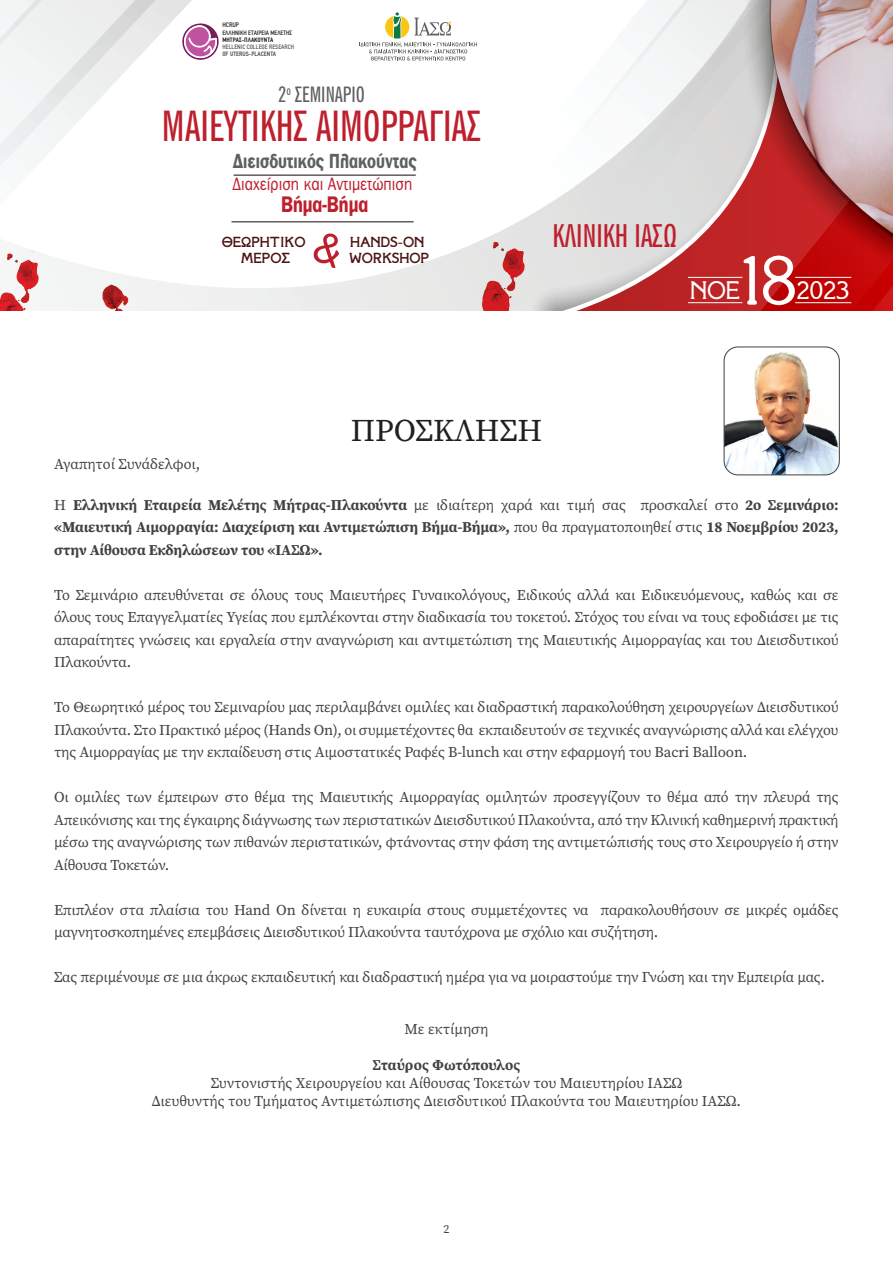
<style>
.page{position:relative;width:893px;height:1263px;background:#fff}
.page>*{position:absolute;margin:0;border:0;box-sizing:border-box;transform-origin:0 0}
.t1{font:66.45px "PF Alfabeta OS Poly";color:#fff}
.t2{font:40.05px "PF News Gothic Compressed";color:#be1f2d}
.t3{font:31.5px "Source Serif Pro";color:#231f20}
.t4{font:30.15px "PF News Gothic Compressed";color:#be1f2d}
.t5{font:24.3px "PF Alfabeta OS Poly";letter-spacing:-.05em;color:#fff}
.t6{font:700 22.65px "PF Franklin Gothic Cnd";color:#be1f2d}
.t7{font:700 20.55px "PF Franklin Gothic Cnd";color:#5f6161}
.t8{font:20.4px "PF News Gothic Compressed";color:#5f6161}
.t9{font:18px "PF Franklin Gothic Cnd";color:#be1f2d}
.t10{font:15px/22.5px "Source Serif Pro";letter-spacing:-.01em;color:#414042;text-align:justify}
.t11{font:700 15px/22.5px "Source Serif Pro";letter-spacing:-.01em;color:#414042;text-align:justify}
.t12{font:700 13.95px/15.1px "PF Alfabeta OS Poly";color:#4c1412}
.t13{font:12px "Source Serif Pro";color:#414042}
.t14{font:500 condensed 6.6px "PF Din Text";color:#211d1e}
.t15{font:500 condensed 6.45px "PF Din Text";color:#545659}
.t16{font:500 condensed 6.45px "PF Din Text";color:#211d1e}
.t17{font:700 6.45px "PF Din Text Condensed";color:#545659}
.t18{font:700 6.45px "PF Din Text Condensed";color:#211d1e}
.s1{font-weight:400}
</style>
<div class="page">
<svg style="left:16px;top:174px;width:412px;height:136px"></svg>
<svg style="left:428px;top:43px;width:111px;height:267px"></svg>
<svg style="left:539px;top:0;width:354px;height:310px"></svg>
<img style="left:723px;top:0;width:170px;height:307px">
<img style="left:469px;top:237px;width:60px;height:73px">
<img style="left:0;top:248px;width:43px;height:62px">
<img style="left:98px;top:273px;width:48px;height:37px">
<hr style="left:688px;top:277px;width:54px;height:1px;background:#fff">
<hr style="left:688px;top:302px;width:54px;height:1px;background:#fff">
<hr style="left:795px;top:277px;width:56px;height:1px;background:#fff">
<hr style="left:795px;top:302px;width:56px;height:1px;background:#fff">
<svg style="left:0;top:0;width:219px;height:183px"></svg>
<hr style="left:232px;top:222px;width:182px;height:1px;background:#211d1e">
<hr style="left:234px;top:175px;width:182px;height:1px;background:#211d1e">
<svg style="left:359px;top:12px;width:118px;height:49px"></svg>
<img style="left:724px;top:347px;width:115px;height:128px">
<div style="left:724px;top:347px;width:115px;height:128px;border:1px solid #414042;border-radius:14px"></div>
<svg style="left:310px;top:230px;width:37px;height:39px"></svg>
<p class="t14" style="left:222px;top:21px;width:18px">HCRUP</p>
<p class="t16" style="left:222px;top:29px;width:71px">ΕΛΛΗΝΙΚΗ ΕΤΑΙΡΕΙΑ ΜΕΛΕΤΗΣ</p>
<p class="t18" style="left:222px;top:36px;width:52px">ΜΗΤΡΑΣ-ΠΛΑΚΟΥΝΤΑ</p>
<p class="t17" style="left:222px;top:50px;width:55px">OF UTERUS-PLACENTA</p>
<p class="t15" style="left:222px;top:43px;width:73px">HELLENIC COLLEGE RESEARCH</p>
<h3 class="t8" style="left:278px;top:82px;width:88px">2<sup>ο</sup> ΣΕΜΙΝΑΡΙΟ</h3>
<h2 class="t2" style="left:162px;top:101px;width:321px">ΜΑΙΕΥΤΙΚΗΣ ΑΙΜΟΡΡΑΓΙΑΣ</h2>
<h3 class="t7" style="left:233px;top:149px;width:186px">∆ιεισδυτικός Πλακούντας</h3>
<p class="t9" style="left:233px;top:174px;width:181px">∆ιαχείριση και Αντιµετώπιση</p>
<h3 class="t6" style="left:281px;top:191px;width:89px">Βήµα-Βήµα</h3>
<p class="t12" style="left:222px;top:235px;width:85px;text-align:center">ΘΕΩΡΗΤΙΚΟ<br>ΜΕΡΟΣ</p>
<p class="t12" style="left:349px;top:235px;width:81px">HANDS-ON<br>WORKSHOP</p>
<h3 class="t4" style="left:552px;top:218px;width:126px">ΚΛΙΝΙΚΗ ΙΑΣΩ</h3>
<h1 class="t1" style="left:732px;top:243px;width:68px">18</h1>
<h3 class="t5" style="left:690px;top:277px;width:52px">ΝΟΕ</h3>
<h3 class="t5" style="left:796px;top:277px;width:56px">2023</h3>
<h3 class="t3" style="left:351px;top:409px;width:193px">ΠΡΟΣΚΛΗΣΗ</h3>
<p class="t10" style="left:54px;top:453px;width:148px">Αγαπητοί Συνάδελφοι,</p>
<p class="t11" style="left:54px;top:493px;width:786px"><span class="s1">Η</span> Ελληνική Εταιρεία Μελέτης Μήτρας-Πλακούντα <span class="s1">με ιδιαίτερη χαρά και τιμή σας προσκαλεί στο</span> 2ο Σεμινάριο: «Μαιευτική Αιμορραγία: Διαχείριση και Αντιμετώπιση Βήμα-Βήμα», <span class="s1">που θα πραγματοποιηθεί στις</span> 18 Νοεμβρίου 2023, στην Αίθουσα Εκδηλώσεων του «ΙΑΣΩ».</p>
<p class="t10" style="left:54px;top:583px;width:786px">Το Σεμινάριο απευθύνεται σε όλους τους Μαιευτήρες Γυναικολόγους, Ειδικούς αλλά και Ειδικευόμενους, καθώς και σε όλους τους Επαγγελματίες Υγείας που εμπλέκονται στην διαδικασία του τοκετού. Στόχος του είναι να τους εφοδιάσει με τις απαραίτητες γνώσεις και εργαλεία στην αναγνώριση και αντιμετώπιση της Μαιευτικής Αιμορραγίας και του Διεισδυτικού Πλακούντα.</p>
<p class="t10" style="left:54px;top:696px;width:786px">Το Θεωρητικό μέρος του Σεμιναρίου μας περιλαμβάνει ομιλίες και διαδραστική παρακολούθηση χειρουργείων Διεισδυτικού Πλακούντα. Στο Πρακτικό μέρος (Hands On), οι συμμετέχοντες θα εκπαιδευτούν σε τεχνικές αναγνώρισης αλλά και ελέγχου της Αιμορραγίας με την εκπαίδευση στις Αιμοστατικές Ραφές B-lunch και στην εφαρμογή του Bacri Balloon.</p>
<p class="t10" style="left:54px;top:786px;width:786px">Οι ομιλίες των έμπειρων στο θέμα της Μαιευτικής Αιμορραγίας ομιλητών προσεγγίζουν το θέμα από την πλευρά της Απεικόνισης και της έγκαιρης διάγνωσης των περιστατικών Διεισδυτικού Πλακούντα, από την Κλινική καθημερινή πρακτική μέσω της αναγνώρισης των πιθανών περιστατικών, φτάνοντας στην φάση της αντιμετώπισής τους στο Χειρουργείο ή στην Αίθουσα Τοκετών.</p>
<p class="t10" style="left:54px;top:898px;width:786px">Επιπλέον στα πλαίσια του Hand On δίνεται η ευκαιρία στους συμμετέχοντες να παρακολουθήσουν σε μικρές ομάδες μαγνητοσκοπημένες επεμβάσεις Διεισδυτικού Πλακούντα ταυτόχρονα με σχόλιο και συζήτηση.</p>
<p class="t10" style="left:54px;top:966px;width:773px">Σας περιμένουμε σε μια άκρως εκπαιδευτική και διαδραστική ημέρα για να μοιραστούμε την Γνώση και την Εμπειρία μας.</p>
<p class="t10" style="left:405px;top:1018px;width:85px">Με εκτίμηση</p>
<p class="t11" style="left:373px;top:1053px;width:149px">Σταύρος Φωτόπουλος</p>
<p class="t10" style="left:152px;top:1074px;width:591px;line-height:18px;text-align:center">Συντονιστής Χειρουργείου και Αίθουσας Τοκετών του Μαιευτηρίου ΙΑΣΩ<br>Διευθυντής του Τμήματος Αντιμετώπισης Διεισδυτικού Πλακούντα του Μαιευτηρίου ΙΑΣΩ.</p>
<p class="t13" style="left:443px;top:1221px;width:7px">2</p>
</div>
